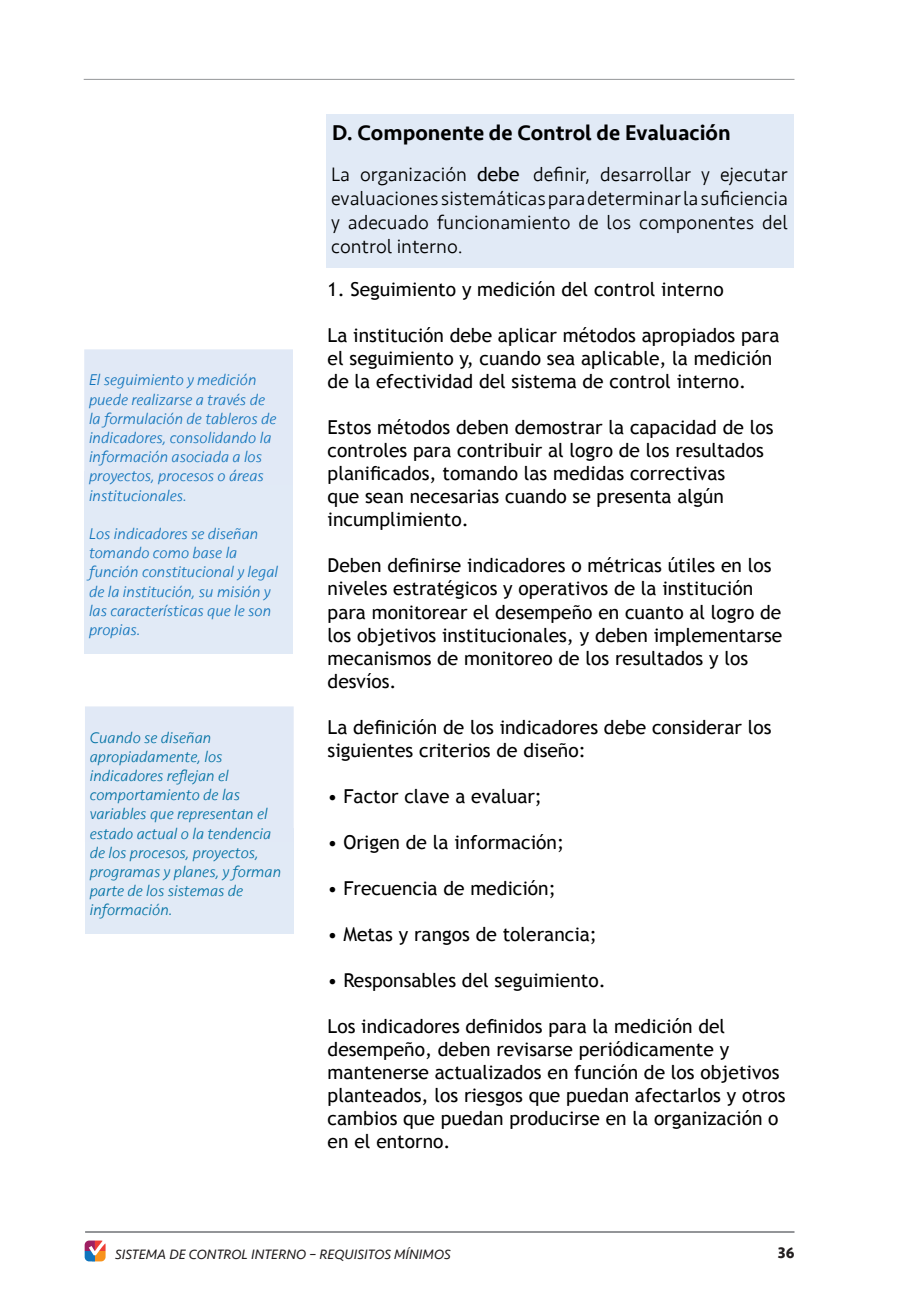
<style>
.page{position:relative;width:908px;height:1304px;background:#fff}
.page>*{position:absolute;margin:0;border:0;box-sizing:border-box;transform-origin:0 0}
.t1{font:500 22px "Seravek";color:#000}
.t2{font:300 20px/24px "Seravek";color:#000;text-align:justify}
.t3{font:19.2px/23px "Trebuchet MS";color:#000}
.t4{font:italic 300 16px/19.2px "Seravek";color:#1074bc}
.t5{font:italic 300 16px/19.2px "Seravek";color:#0071a4}
.t6{font:700 16px "Seravek";color:#231f20}
.t7{font:italic 14px "Seravek";color:#231f20}
.s1{font-family:"Trebuchet MS";font-weight:400;font-size:19.2px}
</style>
<div class="page">
<hr style="left:85px;top:1231px;width:709px;height:2px;background:#939598">
<hr style="left:84px;top:79px;width:710px;height:1px;background:#939598">
<svg style="left:85px;top:1240px;width:21px;height:22px"></svg>
<div style="left:326px;top:115px;width:467px;height:153px;background:#e1eaf6"></div>
<div style="left:84px;top:471px;width:209px;height:182px;background:#e1eaf6"></div>
<div style="left:84px;top:349px;width:209px;height:122px;background:#e1e9f6"></div>
<div style="left:85px;top:828px;width:208px;height:106px;background:#e1eaf6"></div>
<div style="left:85px;top:706px;width:208px;height:122px;background:#e1e9f6"></div>
<p class="t4" style="left:89px;top:371px;width:189px">El seguimiento y medición puede realizarse a través de la formulación de tableros de indicadores, consolidando la información asociada a los proyectos, procesos o áreas institucionales.</p>
<p class="t4" style="left:89px;top:524px;width:190px">Los indicadores se diseñan tomando como base la función constitucional y legal de la institución, su misión y las características que le son propias.</p>
<p class="t5" style="left:90px;top:728px;width:193px">Cuando se diseñan apropiadamente, los indicadores reflejan el comportamiento de las variables que representan el estado actual o la tendencia de los procesos, proyectos, programas y planes, y forman parte de los sistemas de información.</p>
<p class="t1" style="left:332px;top:119px;width:400px">D. Componente de Control de Evaluación</p>
<p class="t2" style="left:331px;top:162px;width:458px">La organización <span class="s1">debe</span> definir, desarrollar y ejecutar evaluaciones sistemáticas para determinar la suficiencia y adecuado funcionamiento de los componentes del control interno.</p>
<p class="t3" style="left:327px;top:278px;width:397px">1. Seguimiento y medición del control interno</p>
<p class="t3" style="left:327px;top:324px;width:453px">La institución debe aplicar métodos apropiados para el seguimiento y, cuando sea aplicable, la medición de la efectividad del sistema de control interno.</p>
<p class="t3" style="left:327px;top:416px;width:447px">Estos métodos deben demostrar la capacidad de los controles para contribuir al logro de los resultados planificados, tomando las medidas correctivas<br>que sean necesarias cuando se presenta algún incumplimiento.</p>
<p class="t3" style="left:327px;top:554px;width:456px">Deben definirse indicadores o métricas útiles en los niveles estratégicos y operativos de la institución para monitorear el desempeño en cuanto al logro de los objetivos institucionales, y deben implementarse mecanismos de monitoreo de los resultados y los desvíos.</p>
<p class="t3" style="left:327px;top:716px;width:445px">La definición de los indicadores debe considerar los siguientes criterios de diseño:</p>
<p class="t3" style="left:327px;top:785px;width:216px">• Factor clave a evaluar;</p>
<p class="t3" style="left:327px;top:831px;width:238px">• Origen de la información;</p>
<p class="t3" style="left:327px;top:877px;width:229px">• Frecuencia de medición;</p>
<p class="t3" style="left:327px;top:923px;width:271px">• Metas y rangos de tolerancia;</p>
<p class="t3" style="left:327px;top:969px;width:279px">• Responsables del seguimiento.</p>
<p class="t3" style="left:327px;top:1015px;width:459px">Los indicadores definidos para la medición del desempeño, deben revisarse periódicamente y mantenerse actualizados en función de los objetivos planteados, los riesgos que puedan afectarlos y otros cambios que puedan producirse en la organización o en el entorno.</p>
<p class="t7" style="left:115px;top:1243px;width:337px">SISTEMA DE CONTROL INTERNO – REQUISITOS MÍNIMOS</p>
<p class="t6" style="left:777px;top:1240px;width:18px">36</p>
</div>
